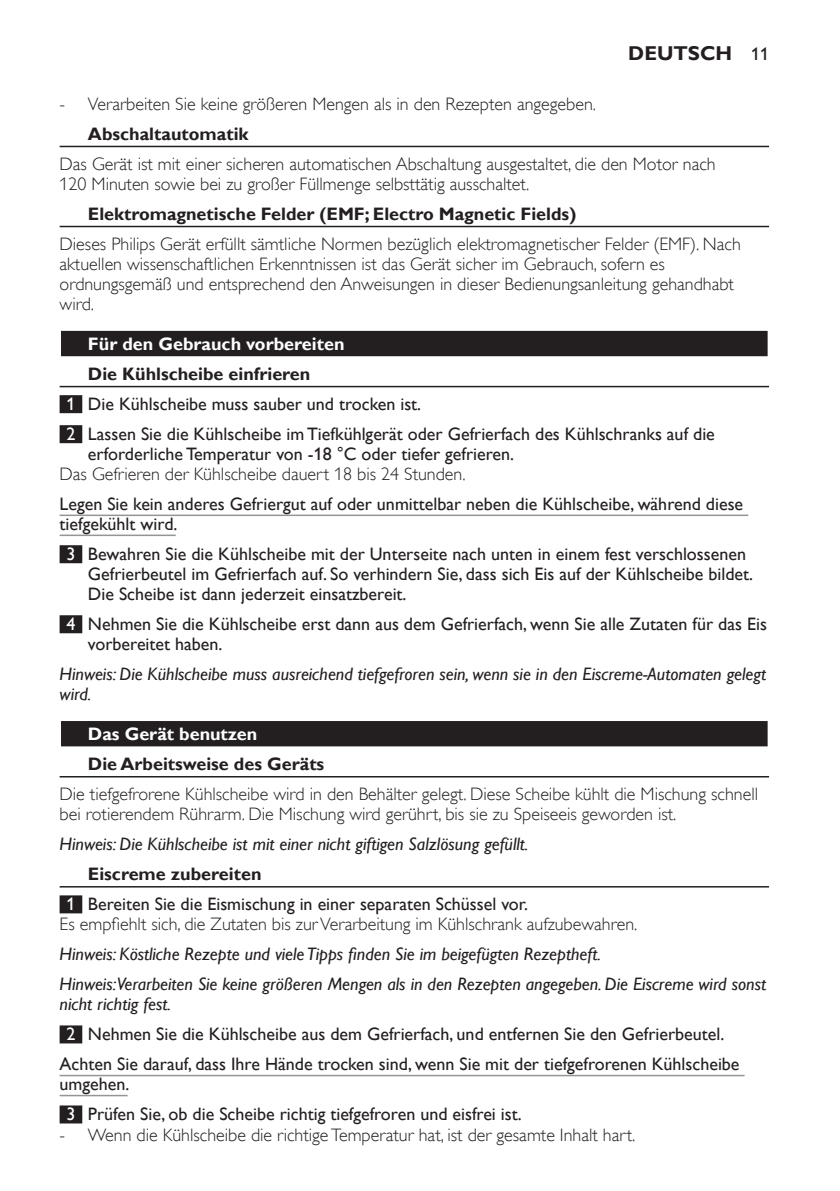
<style>
.page{position:relative;width:840px;height:1191px;background:#fff}
.page>*{position:absolute;margin:0;border:0;box-sizing:border-box;transform-origin:0 0}
.t1{font:700 20px "Gill Sans Alt One WGL";color:#231f20}
.t2{font:18px/20px "Gill Sans Alt One WGL";color:#231f20}
.t3{font:18px/20px "Gill Sans Alt One WGL Light";color:#231f20}
.t4{font:italic 18px/20px "Gill Sans Alt One WGL";color:#231f20}
.t5{font:700 18px "Gill Sans Alt One WGL";color:#231f20}
.t6{font:700 18px "Gill Sans Alt One WGL";color:#fff}
.s1{font-weight:400;font-size:18px}
.s2{color:#fff}
.s3{font-weight:700}
</style>
<div class="page">
<hr style="left:60px;top:146px;width:708px;height:1px;background:#231f20">
<hr style="left:60px;top:226px;width:708px;height:1px;background:#231f20">
<div style="left:60px;top:330px;width:708px;height:28px;background:#ccc"></div>
<div style="left:61px;top:331px;width:706px;height:25px;background:#231f20"></div>
<hr style="left:60px;top:386px;width:708px;height:1px;background:#231f20">
<div style="left:60px;top:395px;width:22px;height:18px;background:#231f20"></div>
<div style="left:60px;top:425px;width:22px;height:18px;background:#231f20"></div>
<hr style="left:60px;top:514px;width:687px;height:2px;background:#939598">
<hr style="left:60px;top:534px;width:116px;height:2px;background:#939598">
<div style="left:60px;top:545px;width:22px;height:18px;background:#231f20"></div>
<div style="left:60px;top:615px;width:22px;height:18px;background:#231f20"></div>
<div style="left:60px;top:720px;width:708px;height:28px;background:#a7a6a6"></div>
<div style="left:61px;top:721px;width:706px;height:25px;background:#231f20"></div>
<hr style="left:60px;top:776px;width:708px;height:1px;background:#231f20">
<hr style="left:60px;top:886px;width:708px;height:1px;background:#231f20">
<div style="left:60px;top:895px;width:22px;height:18px;background:#231f20"></div>
<div style="left:60px;top:1025px;width:22px;height:18px;background:#231f20"></div>
<hr style="left:60px;top:1074px;width:684px;height:2px;background:#939598">
<hr style="left:60px;top:1094px;width:67px;height:2px;background:#939598">
<div style="left:60px;top:1105px;width:22px;height:18px;background:#231f20"></div>
<p class="t1" style="left:628px;top:45px;width:142px">DEutscH <span class="s1">11</span></p>
<p class="t3" style="left:88px;top:94px;width:509px">Verarbeiten Sie keine größeren Mengen als in den Rezepten angegeben.</p>
<p class="t5" style="left:88px;top:127px;width:162px">abschaltautomatik</p>
<p class="t3" style="left:60px;top:154px;width:657px">Das Gerät ist mit einer sicheren automatischen Abschaltung ausgestaltet, die den Motor nach<br>120 Minuten sowie bei zu großer Füllmenge selbsttätig ausschaltet.</p>
<p class="t5" style="left:88px;top:202px;width:489px">Elektromagnetische Felder (EMF; Electro Magnetic Fields)</p>
<p class="t3" style="left:60px;top:234px;width:682px">Dieses Philips Gerät erfüllt sämtliche Normen bezüglich elektromagnetischer Felder (EMF). Nach aktuellen wissenschaftlichen Erkenntnissen ist das Gerät sicher im Gebrauch, sofern es ordnungsgemäß und entsprechend den Anweisungen in dieser Bedienungsanleitung gehandhabt wird.</p>
<p class="t6" style="left:88px;top:337px;width:258px">Für den gebrauch vorbereiten</p>
<p class="t5" style="left:88px;top:367px;width:224px">Die Kühlscheibe einfrieren</p>
<p class="t2" style="left:66px;top:395px;width:356px"><span class="s2">1</span> Die Kühlscheibe muss sauber und trocken ist.</p>
<p class="t2" style="left:88px;top:425px;width:628px">Lassen Sie die Kühlscheibe im Tiefkühlgerät oder Gefrierfach des Kühlschranks auf die</p>
<p class="t2" style="left:88px;top:445px;width:427px">erforderliche Temperatur von -18 °C oder tiefer gefrieren.</p>
<p class="t3" style="left:60px;top:464px;width:407px">Das Gefrieren der Kühlscheibe dauert 18 bis 24 Stunden.</p>
<p class="t2" style="left:60px;top:495px;width:684px">Legen Sie kein anderes Gefriergut auf oder unmittelbar neben die Kühlscheibe, während diese tiefgekühlt wird.</p>
<p class="t2" style="left:88px;top:544px;width:666px">Bewahren Sie die Kühlscheibe mit der Unterseite nach unten in einem fest verschlossenen<br>Gefrierbeutel im Gefrierfach auf. So verhindern Sie, dass sich Eis auf der Kühlscheibe bildet.<br>Die Scheibe ist dann jederzeit einsatzbereit.</p>
<p class="t2" style="left:88px;top:615px;width:680px">Nehmen Sie die Kühlscheibe erst dann aus dem Gefrierfach, wenn Sie alle Zutaten für das Eis vorbereitet haben.</p>
<p class="t4" style="left:60px;top:664px;width:707px">Hinweis: Die Kühlscheibe muss ausreichend tiefgefroren sein, wenn sie in den Eiscreme-Automaten gelegt wird.</p>
<p class="t6" style="left:88px;top:727px;width:171px">Das gerät benutzen</p>
<p class="t5" style="left:88px;top:757px;width:238px">Die arbeitsweise des geräts</p>
<p class="t3" style="left:60px;top:784px;width:699px">Die tiefgefrorene Kühlscheibe wird in den Behälter gelegt. Diese Scheibe kühlt die Mischung schnell bei rotierendem Rührarm. Die Mischung wird gerührt, bis sie zu Speiseeis geworden ist.</p>
<p class="t4" style="left:60px;top:834px;width:470px">Hinweis: Die Kühlscheibe ist mit einer nicht giftigen Salzlösung gefüllt.</p>
<p class="t2" style="left:66px;top:859px;width:463px;line-height:30px;text-indent:22px"><span class="s3">Eiscreme zubereiten<br></span><span class="s2">1</span> Bereiten Sie die Eismischung in einer separaten Schüssel vor.</p>
<p class="t3" style="left:60px;top:914px;width:579px">Es empfiehlt sich, die Zutaten bis zur Verarbeitung im Kühlschrank aufzubewahren.</p>
<p class="t4" style="left:60px;top:939px;width:707px;line-height:30px">Hinweis: Köstliche Rezepte und viele Tipps finden Sie im beigefügten Rezeptheft.<br>Hinweis:Verarbeiten Sie keine größeren Mengen als in den Rezepten angegeben. Die Eiscreme wird sonst</p>
<p class="t4" style="left:60px;top:995px;width:113px">nicht richtig fest.</p>
<p class="t2" style="left:60px;top:1020px;width:681px;line-height:30px;text-indent:28px">Nehmen Sie die Kühlscheibe aus dem Gefrierfach, und entfernen Sie den Gefrierbeutel.<br>Achten Sie darauf, dass Ihre Hände trocken sind, wenn Sie mit der tiefgefrorenen Kühlscheibe</p>
<p class="t2" style="left:88px;top:1070px;width:435px;line-height:30px;text-indent:-28px">umgehen.<br>Prüfen Sie, ob die Scheibe richtig tiefgefroren und eisfrei ist.</p>
<p class="t3" style="left:88px;top:1124px;width:548px">Wenn die Kühlscheibe die richtige Temperatur hat, ist der gesamte Inhalt hart.</p>
<p class="t3" style="left:60px;top:95px;width:7px">-</p>
<p class="t3" style="left:60px;top:1125px;width:7px">-</p>
</div>
